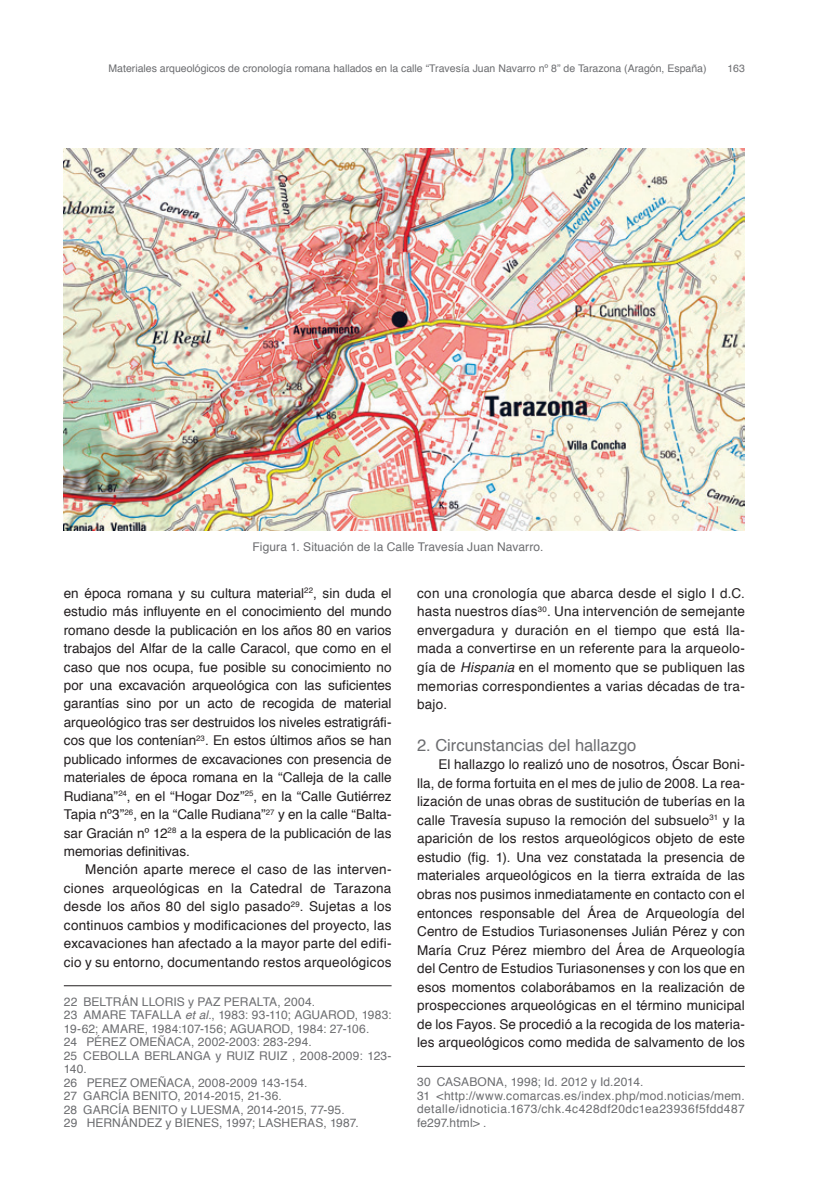
<style>
.page{position:relative;width:830px;height:1191px;background:#fff}
.page>*{position:absolute;margin:0;border:0;box-sizing:border-box;transform-origin:0 0}
.t1{font:16.5px "Helvetica";color:#6c6d70}
.t2{font:13.5px/18.6px "Helvetica";letter-spacing:.015em;color:#231f20;text-align:justify}
.t3{font:12px/13.5px "Helvetica";letter-spacing:.01em;color:#6c6d70}
.t4{font:10.5px "Helvetica";color:#6c6d70}
.s1{font-style:italic}
</style>
<div class="page">
<hr style="left:64px;top:985px;width:327px;height:1px;background:#231f20">
<hr style="left:417px;top:1066px;width:327px;height:1px;background:#231f20">
<img style="left:64px;top:149px;width:680px;height:381px">
<p class="t4" style="left:108px;top:64px;width:599px">Materiales arqueológicos de cronología romana hallados en la calle “Travesía Juan Navarro nº 8” de Tarazona (Aragón, España)</p>
<p class="t4" style="left:727px;top:64px;width:19px">163</p>
<p class="t3" style="left:252px;top:541px;width:292px">Figura 1. Situación de la Calle Travesía Juan Navarro.</p>
<p class="t2" style="left:64px;top:585px;width:329px">en época romana y su cultura material<sup>22</sup>, sin duda el estudio más influyente en el conocimiento del mundo romano desde la publicación en los años 80 en varios trabajos del Alfar de la calle Caracol, que como en el caso que nos ocupa, fue posible su conocimiento no por una excavación arqueológica con las suficientes garantías sino por un acto de recogida de material arqueológico tras ser destruidos los niveles estratigráfi&shy;cos que los contenían<sup>23</sup>. En estos últimos años se han publicado informes de excavaciones con presencia de materiales de época romana en la “Calleja de la calle Rudiana”<sup>24</sup>, en el “Hogar Doz”<sup>25</sup>, en la “Calle Gutiérrez Tapia nº3”<sup>26</sup>, en la “Calle Rudiana”<sup>27</sup> y en la calle “Balta&shy;sar Gracián nº 12<sup>28</sup> a la espera de la publicación de las memorias definitivas.</p>
<p class="t2" style="left:64px;top:861px;width:329px;text-indent:21px">Mención aparte merece el caso de las interven&shy;ciones arqueológicas en la Catedral de Tarazona desde los años 80 del siglo pasado<sup>29</sup>. Sujetas a los continuos cambios y modificaciones del proyecto, las excavaciones han afectado a la mayor parte del edifi&shy;cio y su entorno, documentando restos arqueológicos</p>
<p class="t3" style="left:64px;top:995px;width:329px">22 BELTRÁN LLORIS y PAZ PERALTA, 2004.<br>23 AMARE TAFALLA <span class="s1">et al</span>., 1983: 93-110; AGUAROD, 1983:<br>19-62; AMARE, 1984:107-156; AGUAROD, 1984: 27-106.<br>24 PÉREZ OMEÑACA, 2002-2003: 283-294.<br>25 CEBOLLA BERLANGA y RUIZ RUIZ , 2008-2009: 123- 140.<br>26 PEREZ OMEÑACA, 2008-2009 143-154.<br>27 GARCÍA BENITO, 2014-2015, 21-36.<br>28 GARCÍA BENITO y LUESMA, 2014-2015, 77-95.<br>29 HERNÁNDEZ y BIENES, 1997; LASHERAS, 1987.</p>
<p class="t2" style="left:417px;top:585px;width:329px">con una cronología que abarca desde el siglo I d.C. hasta nuestros días<sup>30</sup>. Una intervención de semejante envergadura y duración en el tiempo que está lla&shy;mada a convertirse en un referente para la arqueolo&shy;gía de <span class="s1">Hispania</span> en el momento que se publiquen las memorias correspondientes a varias décadas de tra&shy;bajo.</p>
<p class="t1" style="left:417px;top:738px;width:221px">2. Circunstancias del hallazgo</p>
<p class="t2" style="left:417px;top:756px;width:329px;text-indent:21px">El hallazgo lo realizó uno de nosotros, Óscar Boni&shy;lla, de forma fortuita en el mes de julio de 2008. La rea&shy;lización de unas obras de sustitución de tuberías en la calle Travesía supuso la remoción del subsuelo<sup>31</sup> y la aparición de los restos arqueológicos objeto de este estudio (fig. 1). Una vez constatada la presencia de materiales arqueológicos en la tierra extraída de las obras nos pusimos inmediatamente en contacto con el entonces responsable del Área de Arqueología del Centro de Estudios Turiasonenses Julián Pérez y con María Cruz Pérez miembro del Área de Arqueología del Centro de Estudios Turiasonenses y con los que en esos momentos colaborábamos en la realización de prospecciones arqueológicas en el término municipal de los Fayos. Se procedió a la recogida de los materia&shy;les arqueológicos como medida de salvamento de los</p>
<p class="t3" style="left:417px;top:1076px;width:329px">30 CASABONA, 1998; Id. 2012 y Id.2014.<br>31 &lt;http://www.comarcas.es/index.php/mod.noticias/mem. detalle/idnoticia.1673/chk.4c428df20dc1ea23936f5fdd487 fe297.html&gt; .</p>
</div>
